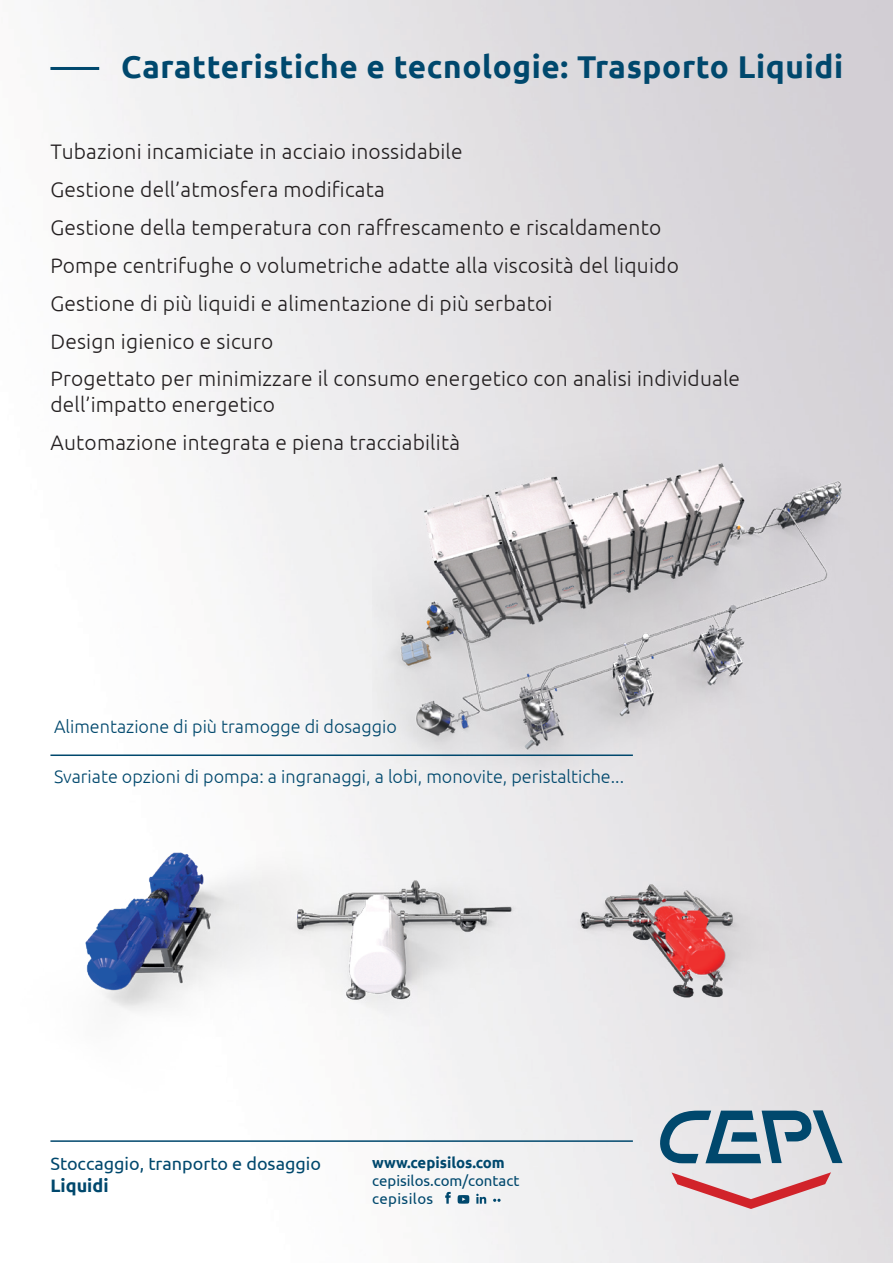
<style>
.page{position:relative;width:893px;height:1263px;background:#fff}
.page>*{position:absolute;margin:0;border:0;box-sizing:border-box;transform-origin:0 0}
.t1{font:700 31.5px "Ubuntu";letter-spacing:.02em;color:#00486d}
.t2{font:300 21px/38px "Ubuntu";letter-spacing:.01em;color:#231f20}
.t3{font:300 18px "Ubuntu";color:#00486d}
.t4{font:18px "Ubuntu";color:#00486d}
.t5{font:700 18px "Ubuntu";color:#00486d}
.t6{font:15px/18px "Ubuntu";color:#00486d}
.t7{font:700 15px "Ubuntu";color:#00486d}
</style>
<div class="page">
<hr style="left:50px;top:67px;width:49px;height:3px;background:#00486d">
<img style="left:72px;top:673px;width:767px;height:497px">
<img style="left:372px;top:407px;width:521px;height:380px">
<hr style="left:50px;top:754px;width:583px;height:2px;background:#00486d">
<svg style="left:659px;top:1110px;width:183px;height:53px"></svg>
<svg style="left:671px;top:1172px;width:160px;height:37px"></svg>
<hr style="left:50px;top:1140px;width:583px;height:2px;background:#00486d">
<svg style="left:445px;top:1192px;width:6px;height:12px"></svg>
<svg style="left:458px;top:1195px;width:11px;height:9px"></svg>
<svg style="left:476px;top:1194px;width:10px;height:10px"></svg>
<svg style="left:493px;top:1199px;width:8px;height:3px"></svg>
<h1 class="t1" style="left:121px;top:48px;width:723px">Caratteristiche e tecnologie: Trasporto Liquidi</h1>
<p class="t2" style="left:50px;top:132px;width:691px">Tubazioni incamiciate in acciaio inossidabile<br>Gestione dell’atmosfera modificata<br>Gestione della temperatura con raffrescamento e riscaldamento<br>Pompe centrifughe o volumetriche adatte alla viscosità del liquido Gestione di più liquidi e alimentazione di più serbatoi<br>Design igienico e sicuro<br>Progettato per minimizzare il consumo energetico con analisi individuale</p>
<p class="t2" style="left:50px;top:385px;width:411px">dell’impatto energetico<br>Automazione integrata e piena tracciabilità</p>
<p class="t3" style="left:54px;top:716px;width:344px">Alimentazione di più tramogge di dosaggio</p>
<p class="t3" style="left:54px;top:765px;width:572px">Svariate opzioni di pompa: a ingranaggi, a lobi, monovite, peristaltiche...</p>
<p class="t4" style="left:50px;top:1153px;width:272px">Stoccaggio, tranporto e dosaggio</p>
<p class="t5" style="left:50px;top:1174px;width:60px">Liquidi</p>
<p class="t7" style="left:372px;top:1153px;width:134px">www.cepisilos.com</p>
<p class="t6" style="left:372px;top:1171px;width:149px">cepisilos.com/contact cepisilos</p>
</div>
